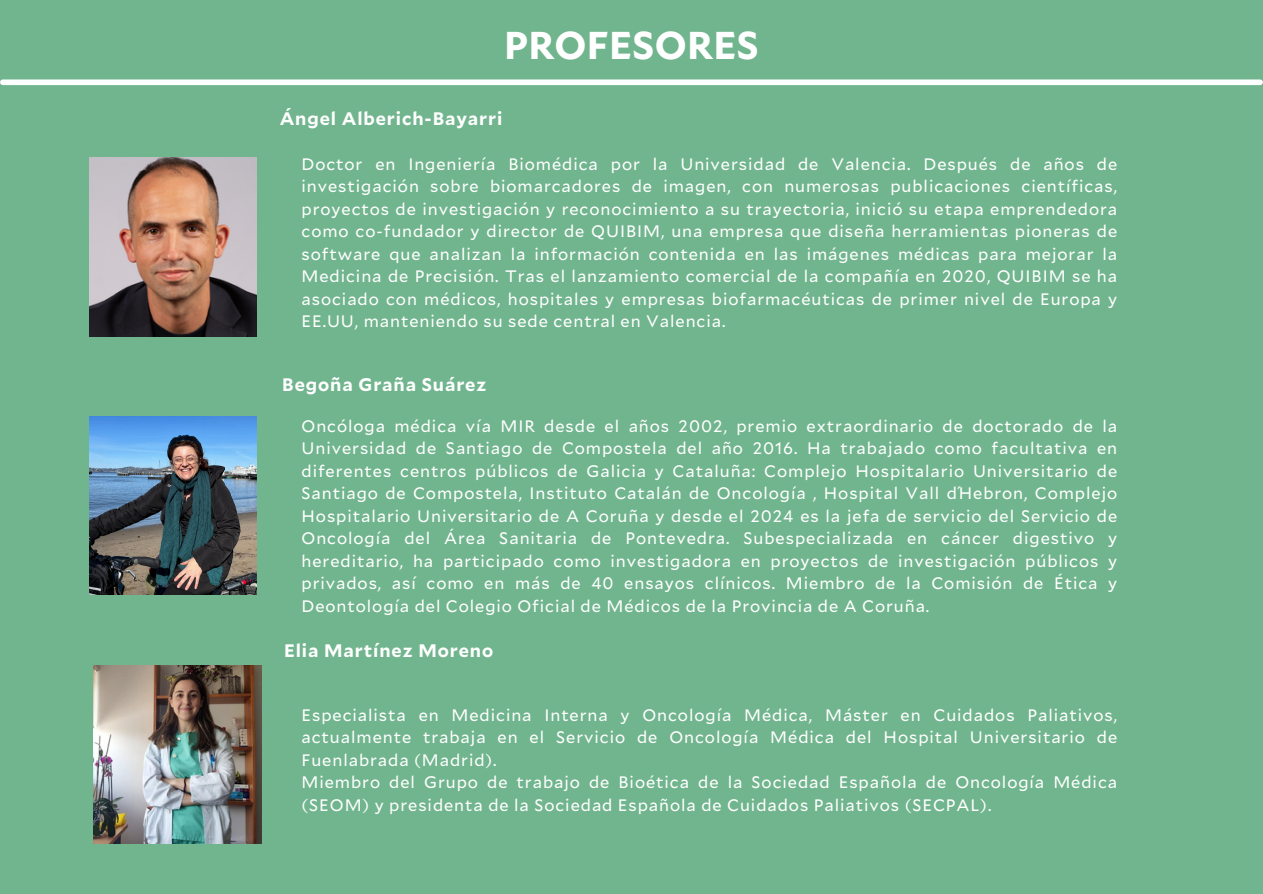
<style>
.page{position:relative;width:1263px;height:894px;background:#fff}
.page>*{position:absolute;margin:0;border:0;box-sizing:border-box;transform-origin:0 0}
.t1{font:700 38.55px "Mallory";letter-spacing:.01em;color:#fff}
.t2{font:700 18px "Mallory";letter-spacing:.05em;color:#fff}
.t3{font:16.5px/22.5px "Mallory";letter-spacing:.055em;color:#fff;text-align:justify}
</style>
<div class="page">
<div style="left:0;top:0;width:1263px;height:893px;background:#71b58e"></div>
<div style="left:3px;top:79px;width:1257px;height:6px;background:#fff"></div>
<img style="left:94px;top:665px;width:167px;height:177px">
<img style="left:89px;top:416px;width:168px;height:178px">
<img style="left:89px;top:158px;width:168px;height:178px">
<h1 class="t1" style="left:504px;top:18px;width:256px">PROFESORES</h1>
<p class="t2" style="left:280px;top:105px;width:224px">Ángel Alberich-Bayarri</p>
<h2 class="t3" style="left:302px;top:152px;width:817px">Doctor en Ingeniería Biomédica por la Universidad de Valencia. Después de años de investigación sobre biomarcadores de imagen, con numerosas publicaciones científicas, proyectos de investigación y reconocimiento a su trayectoria, inició su etapa emprendedora como co-fundador y director de QUIBIM, una empresa que diseña herramientas pioneras de software que analizan la información contenida en las imágenes médicas para mejorar la Medicina de Precisión. Tras el lanzamiento comercial de la compañía en 2020, QUIBIM se ha asociado con médicos, hospitales y empresas biofarmacéuticas de primer nivel de Europa y EE.UU, manteniendo su sede central en Valencia.</h2>
<p class="t2" style="left:282px;top:372px;width:206px">Begoña Graña Suárez</p>
<p class="t3" style="left:302px;top:414px;width:817px">Oncóloga médica vía MIR desde el años 2002, premio extraordinario de doctorado de la Universidad de Santiago de Compostela del año 2016. Ha trabajado como facultativa en diferentes centros públicos de Galicia y Cataluña: Complejo Hospitalario Universitario de Santiago de Compostela, Instituto Catalán de Oncología , Hospital Vall d´Hebron, Complejo Hospitalario Universitario de A Coruña y desde el 2024 es la jefa de servicio del Servicio de Oncología del Área Sanitaria de Pontevedra. Subespecializada en cáncer digestivo y hereditario, ha participado como investigadora en proyectos de investigación públicos y privados, así como en más de 40 ensayos clínicos. Miembro de la Comisión de Ética y Deontología del Colegio Oficial de Médicos de la Provincia de A Coruña.</p>
<p class="t2" style="left:284px;top:637px;width:211px">Elia Martínez Moreno</p>
<h2 class="t3" style="left:302px;top:702px;width:817px">Especialista en Medicina Interna y Oncología Médica, Máster en Cuidados Paliativos, actualmente trabaja en el Servicio de Oncología Médica del Hospital Universitario de Fuenlabrada (Madrid).</h2>
<p class="t3" style="left:302px;top:770px;width:817px">Miembro del Grupo de trabajo de Bioética de la Sociedad Española de Oncología Médica (SEOM) y presidenta de la Sociedad Española de Cuidados Paliativos (SECPAL).</p>
</div>
